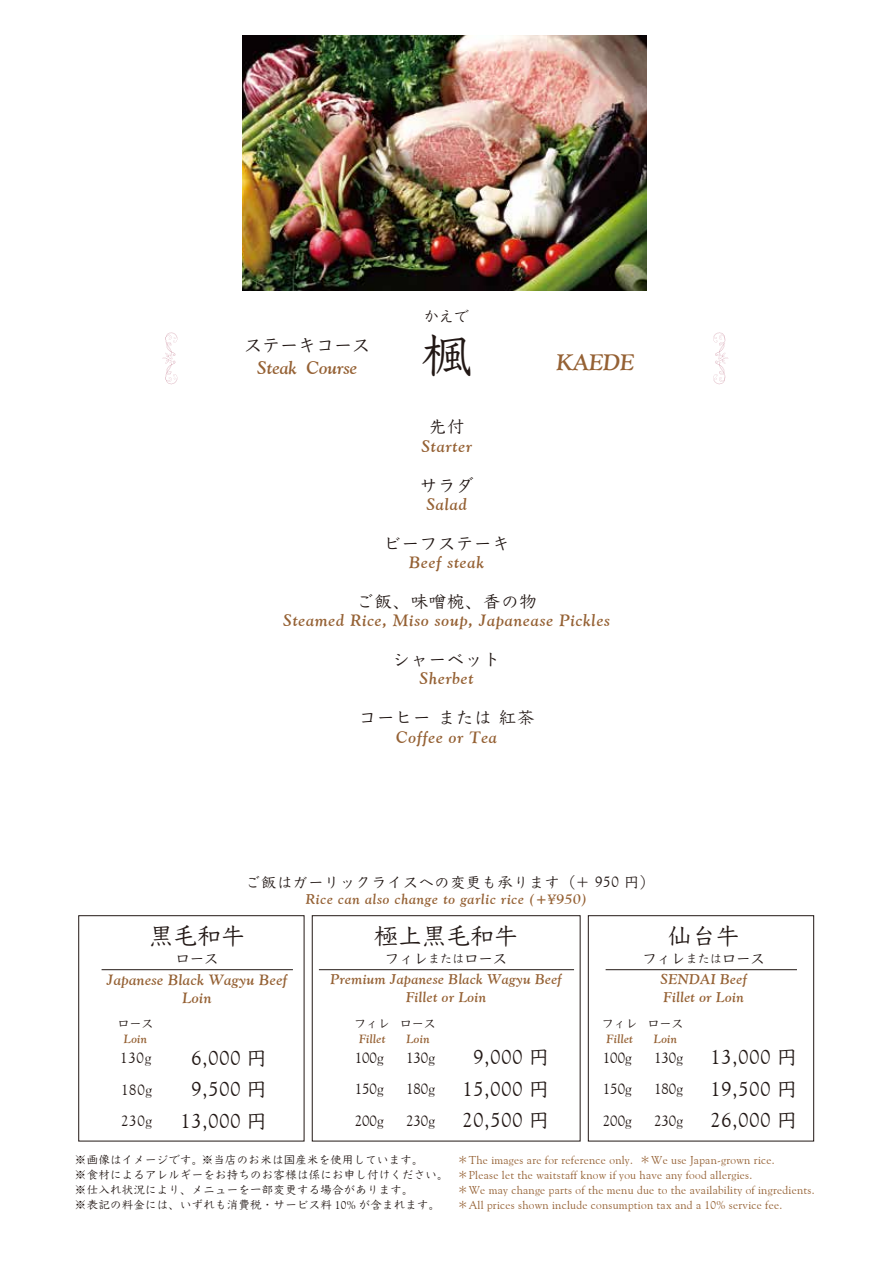
<style>
.page{position:relative;width:893px;height:1263px;background:#fff}
.page>*{position:absolute;margin:0;border:0;box-sizing:border-box;transform-origin:0 0}
.t1{font:500 49.5px "Yu Kyo";color:#221815}
.t2{font:500 24px "Yu Kyo";color:#221815}
.t3{font:italic 700 22.5px "Goudy Old Style BT";color:#956134}
.t4{font:20.25px "Goudy Old Style BT";letter-spacing:.05em;color:#221815}
.t5{font:italic 700 18px "Goudy Old Style BT";color:#956134}
.t6{font:500 18px "Yu Kyo";color:#221815}
.t7{font:500 17.25px "Yu Kyo";letter-spacing:.05em;color:#221815}
.t8{font:italic 700 16.5px "Goudy Old Style BT";letter-spacing:.05em;color:#956134}
.t9{font:15px "Goudy Old Style BT";color:#221815}
.t10{font:500 15px "Yu Kyo";letter-spacing:.05em;color:#221815}
.t11{font:italic 700 15px/18.1px "Goudy Old Style BT";letter-spacing:.025em;color:#956134;text-align:center}
.t12{font:15px "Koz Go Pr 6 N";color:#221815}
.t13{font:500 14.4px "Yu Kyo";color:#221815}
.t14{font:italic 700 14.25px/18.1px "Goudy Old Style BT";letter-spacing:.025em;color:#956134;text-align:center}
.t15{font:italic 700 14.25px "Goudy Old Style BT";letter-spacing:.05em;color:#956134}
.t16{font:italic 700 12px "Goudy Old Style BT";letter-spacing:.025em;color:#956134}
.t17{font:500 12px "Yu Kyo";color:#221815}
.t18{font:11.4px/15px "Goudy Old Style BT";letter-spacing:.025em;color:#956134}
.t19{font:500 11.4px/15px "Yu Kyo";letter-spacing:.025em;color:#221815}
.s1{font-family:"Goudy Old Style BT";font-weight:400}
.s2{font-family:"Goudy Old Style BT"}
.s3{font-family:"Yu Kyo";font-weight:500}
.s4{font-size:12px}
.s5{font-family:"Koz Go Pr 6 N"}
</style>
<div class="page">
<div style="left:312px;top:915px;width:268px;height:226px;border:1px solid #221815"></div>
<div style="left:78px;top:915px;width:226px;height:226px;border:1px solid #221815"></div>
<div style="left:588px;top:915px;width:226px;height:226px;border:1px solid #221815"></div>
<hr style="left:319px;top:969px;width:255px;height:1px;background:#221815">
<hr style="left:606px;top:969px;width:191px;height:1px;background:#221815">
<hr style="left:102px;top:969px;width:191px;height:1px;background:#221815">
<svg style="left:162px;top:332px;width:15px;height:52px"></svg>
<svg style="left:713px;top:332px;width:15px;height:52px"></svg>
<img style="left:243px;top:36px;width:404px;height:255px">
<h3 class="t6" style="left:244px;top:332px;width:127px">ステーキコース</h3>
<h3 class="t5" style="left:257px;top:356px;width:102px">Steak Course</h3>
<h3 class="t10" style="left:424px;top:306px;width:46px">かえで</h3>
<h1 class="t1" style="left:422px;top:320px;width:51px">楓</h1>
<h3 class="t3" style="left:556px;top:348px;width:79px">KAEDE</h3>
<h3 class="t7" style="left:429px;top:415px;width:37px">先付</h3>
<h3 class="t8" style="left:421px;top:436px;width:52px">Starter</h3>
<h3 class="t7" style="left:420px;top:473px;width:55px">サラダ</h3>
<h3 class="t8" style="left:426px;top:494px;width:42px">Salad</h3>
<h3 class="t7" style="left:384px;top:531px;width:127px">ビーフステーキ</h3>
<h3 class="t8" style="left:409px;top:552px;width:76px">Beef steak</h3>
<h3 class="t7" style="left:356px;top:589px;width:182px">ご飯、味噌椀、香の物</h3>
<h3 class="t8" style="left:283px;top:610px;width:328px">Steamed Rice, Miso soup, Japanease Pickles</h3>
<h3 class="t7" style="left:393px;top:647px;width:109px">シャーベット</h3>
<h3 class="t8" style="left:420px;top:669px;width:56px">Sherbet</h3>
<h3 class="t7" style="left:359px;top:706px;width:177px">コーヒー または 紅茶</h3>
<h3 class="t8" style="left:396px;top:727px;width:102px">Coffee or Tea</h3>
<h3 class="t10" style="left:246px;top:871px;width:411px">ご飯はガーリックライスへの変更も承ります（+ <span class="s1">950</span> 円）</h3>
<p class="t15" style="left:306px;top:891px;width:283px">Rice can also change to garlic rice (+¥950)</p>
<h2 class="t2" style="left:149px;top:919px;width:97px">黒毛和牛</h2>
<p class="t13" style="left:175px;top:948px;width:45px">ロース</p>
<h3 class="t11" style="left:107px;top:970px;width:182px">Japanese Black Wagyu Beef<br>Loin</h3>
<p class="t17" style="left:118px;top:1015px;width:37px">ロース</p>
<p class="t16" style="left:124px;top:1031px;width:25px">Loin</p>
<h3 class="t12" style="left:57px;top:1049px;width:96px">　　　　<span class="s2">130g</span></h3>
<h3 class="t4" style="left:191px;top:1045px;width:77px">6,000 <span class="s3">円</span></h3>
<h3 class="t9" style="left:121px;top:1080px;width:33px">180g</h3>
<h3 class="t4" style="left:191px;top:1077px;width:77px">9,500 <span class="s3">円</span></h3>
<h3 class="t9" style="left:121px;top:1112px;width:33px">230g</h3>
<h3 class="t4" style="left:180px;top:1108px;width:88px">13,000 <span class="s3">円</span></h3>
<h2 class="t2" style="left:374px;top:919px;width:146px">極上黒毛和牛</h2>
<p class="t13" style="left:385px;top:948px;width:124px">フィレ<span class="s4">または</span>ロース</p>
<p class="t14" style="left:331px;top:970px;width:233px">Premium Japanese Black Wagyu Beef<br>Fillet or Loin</p>
<p class="t17" style="left:354px;top:1015px;width:37px">フィレ</p>
<p class="t16" style="left:359px;top:1031px;width:28px">Fillet</p>
<p class="t17" style="left:400px;top:1015px;width:37px">ロース</p>
<p class="t16" style="left:406px;top:1031px;width:25px">Loin</p>
<h3 class="t9" style="left:355px;top:1048px;width:30px">100g</h3>
<h3 class="t9" style="left:406px;top:1048px;width:30px">130g</h3>
<h3 class="t4" style="left:473px;top:1045px;width:77px">9,000 <span class="s3">円</span></h3>
<h3 class="t9" style="left:355px;top:1080px;width:30px">150g</h3>
<h3 class="t9" style="left:406px;top:1080px;width:30px">180g</h3>
<h3 class="t4" style="left:462px;top:1076px;width:88px">15,000 <span class="s3">円</span></h3>
<h3 class="t9" style="left:355px;top:1111px;width:30px">200g</h3>
<h3 class="t9" style="left:406px;top:1111px;width:30px">230g</h3>
<h3 class="t4" style="left:462px;top:1108px;width:88px">20,500 <span class="s3">円</span></h3>
<p class="t17" style="left:602px;top:1015px;width:37px">フィレ</p>
<p class="t16" style="left:607px;top:1031px;width:28px">Fillet</p>
<h2 class="t2" style="left:668px;top:919px;width:73px">仙台牛</h2>
<p class="t13" style="left:642px;top:948px;width:124px">フィレ<span class="s4">または</span>ロース</p>
<p class="t14" style="left:661px;top:970px;width:88px;text-align:left">SENDAI Beef<br>Fillet or Loin</p>
<p class="t17" style="left:647px;top:1015px;width:37px">ロース</p>
<p class="t16" style="left:654px;top:1031px;width:25px">Loin</p>
<h3 class="t9" style="left:603px;top:1048px;width:30px">100g</h3>
<h3 class="t9" style="left:654px;top:1048px;width:30px">130g</h3>
<h3 class="t4" style="left:710px;top:1045px;width:88px">13,000 <span class="s3">円</span></h3>
<h3 class="t9" style="left:603px;top:1080px;width:30px">150g</h3>
<h3 class="t9" style="left:654px;top:1080px;width:30px">180g</h3>
<h3 class="t4" style="left:710px;top:1076px;width:88px">19,500 <span class="s3">円</span></h3>
<h3 class="t9" style="left:603px;top:1111px;width:30px">200g</h3>
<h3 class="t9" style="left:654px;top:1111px;width:30px">230g</h3>
<h3 class="t4" style="left:710px;top:1108px;width:88px">26,000 <span class="s3">円</span></h3>
<p class="t19" style="left:75px;top:1152px;width:375px">※画像はイメージです。※当店のお米は国産米を使用しています。<br>※食材によるアレルギーをお持ちのお客様は係にお申し付けください。※仕入れ状況により、メニューを一部変更する場合があります。<br>※表記の料金には、いずれも消費税・サービス料 <span class="s1">10%</span> が含まれます。</p>
<p class="t18" style="left:457px;top:1152px;width:359px"><span class="s5">＊</span>The images are for reference only. <span class="s5">＊</span>We use Japan-grown rice.<span class="s5">＊</span>Please let the waitstaff know if you have any food allergies.<br><span class="s5">＊</span>We may change parts of the menu due to the availability of ingredients.<span class="s5">＊</span>All prices shown include consumption tax and a 10% service fee.</p>
</div>
